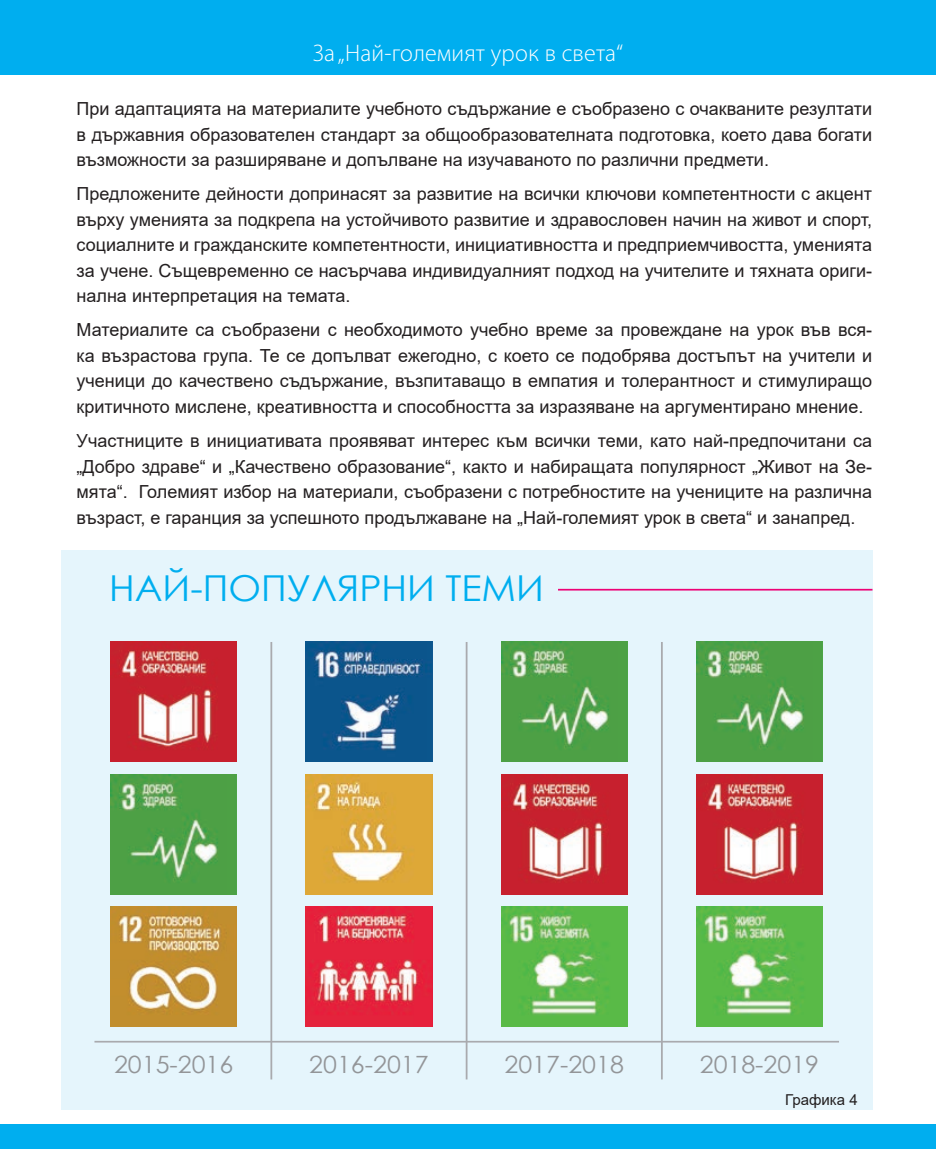
<style>
.page{position:relative;width:936px;height:1149px;background:#fff}
.page>*{position:absolute;margin:0;border:0;box-sizing:border-box;transform-origin:0 0}
.t1{font:35.7px "Century Gothic";color:#00aeef;scale:1.05 1}
.t2{font:300 24px "Myriad Pro";letter-spacing:.01em;color:#fff}
.t3{font:23.85px "Century Gothic";color:#939598;scale:1.05 1}
.t4{font:18px/25.5px "Arial";color:#231f20;text-align:justify}
.t5{font:15px "Arial";color:#231f20}
</style>
<div class="page">
<div style="left:0;top:0;width:935px;height:74px;background:#00aeef"></div>
<div style="left:0;top:1123px;width:935px;height:25px;background:#00aeef"></div>
<div style="left:61px;top:550px;width:811px;height:559px;background:#e5f5fc"></div>
<hr style="left:558px;top:588px;width:314px;height:2px;background:#ed0275">
<hr style="left:94px;top:1040px;width:745px;height:2px;background:#a9aaae">
<hr style="left:270px;top:641px;width:2px;height:438px;background:#a9aaae">
<hr style="left:465px;top:641px;width:2px;height:438px;background:#a9aaae">
<hr style="left:661px;top:641px;width:1px;height:438px;background:#a9aaae">
<img style="left:111px;top:774px;width:126px;height:119px">
<img style="left:111px;top:641px;width:126px;height:120px">
<img style="left:111px;top:906px;width:126px;height:119px">
<img style="left:501px;top:774px;width:126px;height:119px">
<img style="left:501px;top:641px;width:126px;height:120px">
<img style="left:501px;top:906px;width:126px;height:119px">
<img style="left:306px;top:774px;width:126px;height:119px">
<img style="left:306px;top:641px;width:126px;height:120px">
<img style="left:306px;top:906px;width:126px;height:119px">
<img style="left:696px;top:774px;width:126px;height:119px">
<img style="left:696px;top:641px;width:126px;height:120px">
<img style="left:696px;top:906px;width:126px;height:119px">
<p class="t2" style="left:313px;top:39px;width:312px">За „Най-големият урок в света“</p>
<p class="t4" style="left:77px;top:96px;width:797px">При адаптацията на материалите учебното съдържание е съобразено с очакваните резултати в държавния образователен стандарт за общообразователната подготовка, което дава богати възможности за разширяване и допълване на изучаваното по различни предмети.</p>
<p class="t4" style="left:77px;top:181px;width:797px">Предложените дейности допринасят за развитие на всички ключови компетентности с акцент върху уменията за подкрепа на устойчивото развитие и здравословен начин на живот и спорт, социалните и гражданските компетентности, инициативността и предприемчивостта, уменията за учене. Същевременно се насърчава индивидуалният подход на учителите и тяхната ориги&shy;нална интерпретация на темата.</p>
<p class="t4" style="left:77px;top:317px;width:797px">Материалите са съобразени с необходимото учебно време за провеждане на урок във вся&shy;ка възрастова група. Те се допълват ежегодно, с което се подобрява достъпът на учители и ученици до качествено съдържание, възпитаващо в емпатия и толерантност и стимулиращо критичното мислене, креативността и способността за изразяване на аргументирано мнение.</p>
<p class="t4" style="left:77px;top:427px;width:797px">Участниците в инициативата проявяват интерес към всички теми, като най-предпочитани са „Добро здраве“ и „Качествено образование“, както и набиращата популярност „Живот на Зе&shy;мята“. Големият избор на материали, съобразени с потребностите на учениците на различна възраст, е гаранция за успешното продължаване на „Най-големият урок в света“ и занапред.</p>
<p class="t1" style="left:109px;top:563px;width:415px">НАЙ-ПОПУЛЯРНИ ТЕМИ</p>
<p class="t3" style="left:114px;top:1047px;width:115px">2015-2016</p>
<p class="t3" style="left:309px;top:1047px;width:115px">2016-2017</p>
<p class="t3" style="left:504px;top:1047px;width:115px">2017-2018</p>
<p class="t3" style="left:699px;top:1047px;width:115px">2018-2019</p>
<p class="t5" style="left:785px;top:1088px;width:74px">Графика 4</p>
</div>
